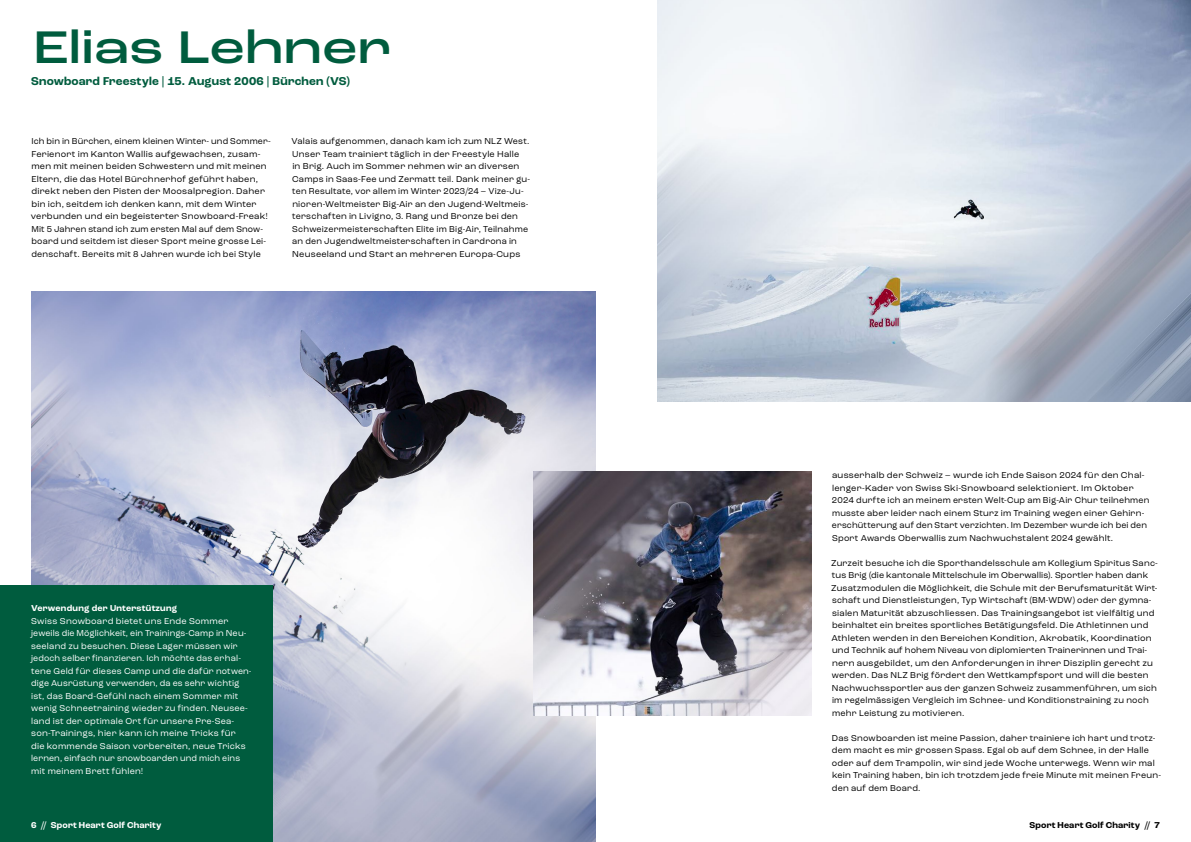
<style>
.page{position:relative;width:1191px;height:842px;background:#fff}
.page>*{position:absolute;margin:0;border:0;box-sizing:border-box;transform-origin:0 0}
.t1{font:500 expanded 48px "Roc Grotesk";letter-spacing:.02em;color:#005c3e}
.t2{font:700 12px "Roc Grotesk";letter-spacing:.01em;color:#005c3e}
.t3{font:9px/12.5px "Roc Grotesk";letter-spacing:.025em;color:#000}
.t4{font:9px/12.5px "Roc Grotesk";letter-spacing:.02em;color:#fff}
.t5{font:700 9px "Roc Grotesk";letter-spacing:.025em;color:#fff}
.t6{font:700 9px "Roc Grotesk";letter-spacing:.02em;color:#000}
</style>
<div class="page">
<img style="left:31px;top:291px;width:564px;height:551px">
<img style="left:658px;top:0;width:533px;height:401px">
<div style="left:0;top:585px;width:272px;height:257px;background:#005c3e"></div>
<img style="left:533px;top:472px;width:279px;height:244px">
<h1 class="t1" style="left:34px;top:17px;width:359px">Elias Lehner</h1>
<h2 class="t2" style="left:31px;top:74px;width:320px">Snowboard Freestyle | 15. August 2006 | Bürchen (VS)</h2>
<p class="t3" style="left:31px;top:135px;width:241px">Ich bin in Bürchen, einem kleinen Winter- und Sommer-Ferienort im Kanton Wallis aufgewachsen, zusam&shy;men mit meinen beiden Schwestern und mit meinen Eltern, die das Hotel Bürchnerhof geführt haben, direkt neben den Pisten der Moosalpregion. Daher bin ich, seitdem ich denken kann, mit dem Winter verbunden und ein begeisterter Snowboard-Freak!<br>Mit 5 Jahren stand ich zum ersten Mal auf dem Snow&shy;board und seitdem ist dieser Sport meine grosse Lei&shy;denschaft. Bereits mit 8 Jahren wurde ich bei Style</p>
<p class="t3" style="left:291px;top:135px;width:240px">Valais aufgenommen, danach kam ich zum NLZ West.<br>Unser Team trainiert täglich in der Freestyle Halle<br>in Brig. Auch im Sommer nehmen wir an diversen Camps in Saas-Fee und Zermatt teil. Dank meiner gu&shy;ten Resultate, vor allem im Winter 2023/24 – Vize-Ju&shy;nioren-Weltmeister Big-Air an den Jugend-Weltmeis&shy;terschaften in Livigno, 3. Rang und Bronze bei den Schweizermeisterschaften Elite im Big-Air, Teilnahme an den Jugendweltmeisterschaften in Cardrona in Neuseeland und Start an mehreren Europa-Cups</p>
<p class="t5" style="left:31px;top:603px;width:147px">Verwendung der Unterstützung</p>
<p class="t4" style="left:31px;top:614px;width:222px">Swiss Snowboard bietet uns Ende Sommer jeweils die Möglichkeit, ein Trainings-Camp in Neu&shy;seeland zu besuchen. Diese Lager müssen wir jedoch selber finanzieren. Ich möchte das erhal&shy;tene Geld für dieses Camp und die dafür notwen&shy;dige Ausrüstung verwenden, da es sehr wichtig ist, das Board-Gefühl nach einem Sommer mit wenig Schneetraining wieder zu finden. Neusee&shy;land ist der optimale Ort für unsere Pre-Sea&shy;son-Trainings, hier kann ich meine Tricks für die kommende Saison vorbereiten, neue Tricks lernen, einfach nur snowboarden und mich eins mit meinem Brett fühlen!</p>
<p class="t3" style="left:832px;top:469px;width:319px">ausserhalb der Schweiz – wurde ich Ende Saison 2024 für den Chal&shy;lenger-Kader von Swiss Ski-Snowboard selektioniert. Im Oktober 2024 durfte ich an meinem ersten Welt-Cup am Big-Air Chur teilnehmen musste aber leider nach einem Sturz im Training wegen einer Gehirn&shy;erschütterung auf den Start verzichten. Im Dezember wurde ich bei den Sport Awards Oberwallis zum Nachwuchstalent 2024 gewählt.</p>
<p class="t3" style="left:831px;top:557px;width:328px">Zurzeit besuche ich die Sporthandelsschule am Kollegium Spiritus Sanc&shy;tus Brig (die kantonale Mittelschule im Oberwallis). Sportler haben dank Zusatzmodulen die Möglichkeit, die Schule mit der Berufsmaturität Wirt&shy;schaft und Dienstleistungen, Typ Wirtschaft (BM-WDW) oder der gymna&shy;sialen Maturität abzuschliessen. Das Trainingsangebot ist vielfältig und beinhaltet ein breites sportliches Betätigungsfeld. Die Athletinnen und Athleten werden in den Bereichen Kondition, Akrobatik, Koordination und Technik auf hohem Niveau von diplomierten Trainerinnen und Trai&shy;nern ausgebildet, um den Anforderungen in ihrer Disziplin gerecht zu werden. Das NLZ Brig fördert den Wettkampfsport und will die besten Nachwuchssportler aus der ganzen Schweiz zusammenführen, um sich im regelmässigen Vergleich im Schnee- und Konditionstraining zu noch mehr Leistung zu motivieren.</p>
<p class="t3" style="left:832px;top:732px;width:330px">Das Snowboarden ist meine Passion, daher trainiere ich hart und trotz&shy;dem macht es mir grossen Spass. Egal ob auf dem Schnee, in der Halle oder auf dem Trampolin, wir sind jede Woche unterwegs. Wenn wir mal kein Training haben, bin ich trotzdem jede freie Minute mit meinen Freun&shy;den auf dem Board.</p>
<p class="t5" style="left:31px;top:819px;width:132px">6 // Sport Heart Golf Charity</p>
<p class="t6" style="left:1029px;top:819px;width:132px">Sport Heart Golf Charity // 7</p>
</div>
